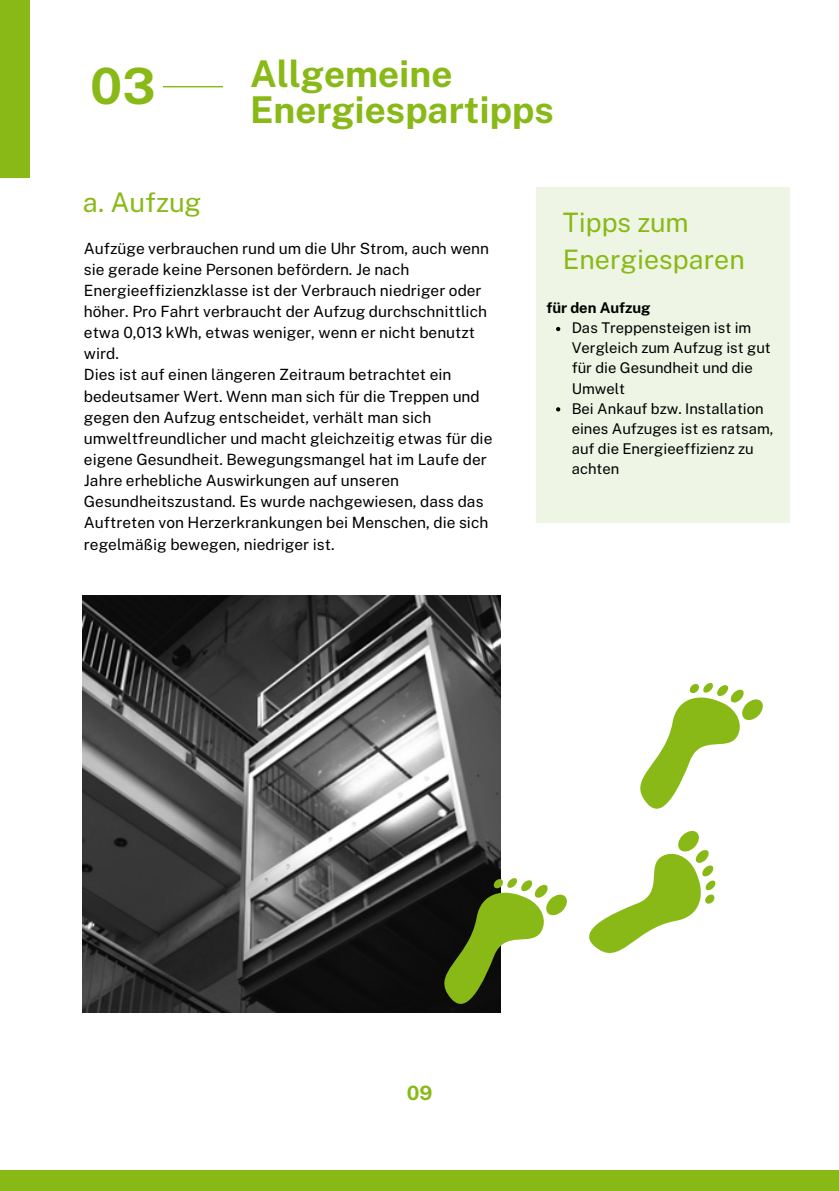
<style>
.page{position:relative;width:839px;height:1191px;background:#fff}
.page>*{position:absolute;margin:0;border:0;box-sizing:border-box;transform-origin:0 0}
.t1{font:700 50px "Public Sans";color:#89b917}
.t2{font:700 37px/36px "Public Sans";color:#89b917}
.t3{font:27px "Public Sans";color:#89b917}
.t4{font:26.8px/37px "Public Sans";color:#89b917}
.t5{font:700 19.8px "Public Sans";color:#89b917}
.t6{font:15.4px/21.2px "Public Sans";color:#000}
.t7{font:14.8px/20px "Public Sans";color:#000}
.t8{font:700 14.8px "Public Sans";color:#000}
</style>
<div class="page">
<div style="left:536px;top:187px;width:254px;height:336px;background:#eef5e4"></div>
<hr style="left:163px;top:86px;width:60px;height:1px;background:#89b917">
<img style="left:83px;top:595px;width:417px;height:417px">
<div style="left:0;top:1170px;width:838px;height:21px;background:#89b917"></div>
<svg style="left:428px;top:877px;width:139px;height:132px"></svg>
<svg style="left:640px;top:683px;width:123px;height:126px"></svg>
<svg style="left:589px;top:830px;width:127px;height:123px"></svg>
<svg style="left:556px;top:327px;width:4px;height:4px"></svg>
<svg style="left:556px;top:407px;width:4px;height:4px"></svg>
<div style="left:0;top:0;width:29px;height:178px;background:#89b917"></div>
<h1 class="t1" style="left:90px;top:57px;width:67px">03</h1>
<h2 class="t2" style="left:250px;top:56px;width:305px">Allgemeine<br>Energiespartipps</h2>
<h3 class="t3" style="left:83px;top:186px;width:120px">a. Aufzug</h3>
<p class="t6" style="left:84px;top:237px;width:410px">Aufzüge verbrauchen rund um die Uhr Strom, auch wenn sie gerade keine Personen befördern. Je nach Energieeffizienzklasse ist der Verbrauch niedriger oder höher. Pro Fahrt verbraucht der Aufzug durchschnittlich etwa 0,013 kWh, etwas weniger, wenn er nicht benutzt wird.<br>Dies ist auf einen längeren Zeitraum betrachtet ein bedeutsamer Wert. Wenn man sich für die Treppen und gegen den Aufzug entscheidet, verhält man sich umweltfreundlicher und macht gleichzeitig etwas für die eigene Gesundheit. Bewegungsmangel hat im Laufe der Jahre erhebliche Auswirkungen auf unseren Gesundheitszustand. Es wurde nachgewiesen, dass das Auftreten von Herzerkrankungen bei Menschen, die sich regelmäßig bewegen, niedriger ist.</p>
<h3 class="t4" style="left:563px;top:204px;width:183px">Tipps zum<br>Energiesparen</h3>
<p class="t8" style="left:546px;top:299px;width:105px">für den Aufzug</p>
<p class="t7" style="left:571px;top:318px;width:203px">Das Treppensteigen ist im<br>Vergleich zum Aufzug ist gut für die Gesundheit und die<br>Umwelt<br>Bei Ankauf bzw. Installation eines Aufzuges ist es ratsam, auf die Energieeffizienz zu achten</p>
<p class="t5" style="left:407px;top:1082px;width:27px">09</p>
</div>
